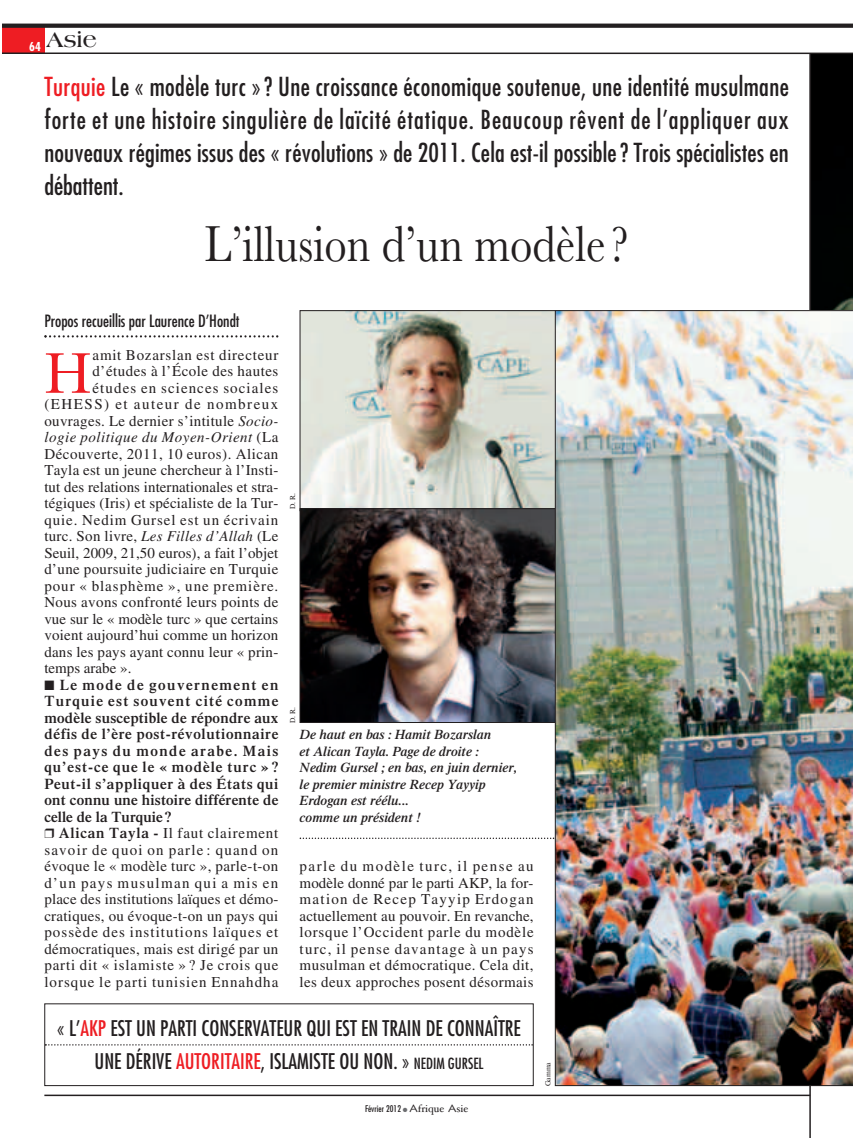
<style>
.page{position:relative;width:854px;height:1139px;background:#fff}
.page>*{position:absolute;margin:0;border:0;box-sizing:border-box;transform-origin:0 0}
.t1{font:59.55px "Baskerville";color:#ee1d23}
.t2{font:52.5px "Baskerville";color:#231f20;scale:.85 1}
.t3{font:condensed 25.5px/33px "Futura";letter-spacing:.01em;color:#231f20;text-align:justify}
.t4{font:700 22.5px "Americana";color:#231f20}
.t5{font:condensed 21px/33px "Futura";color:#231f20;text-align:center}
.t6{font:condensed 16.5px "Futura";color:#231f20}
.t7{font:15px/16.5px "Times";letter-spacing:.025em;color:#231f20;text-align:justify}
.t8{font:15px/16.5px "Times";letter-spacing:.055em;color:#231f20}
.t9{font:15px "Times";letter-spacing:.005em;color:#231f20}
.t10{font:italic 15px "Times";letter-spacing:.035em;color:#231f20}
.t11{font:15px "Times";letter-spacing:.06em;color:#231f20}
.t12{font:15px "Times";letter-spacing:.065em;color:#231f20}
.t13{font:15px "Times";letter-spacing:.05em;color:#231f20}
.t14{font:15px "Times";letter-spacing:.1em;color:#231f20}
.t15{font:15px "Times";letter-spacing:.07em;color:#231f20}
.t16{font:15px "Times";color:#231f20}
.t17{font:italic 600 13.5px/16.5px "Times";color:#231f20}
.t18{font:condensed 9px "Futura";color:#231f20}
.t19{font:7.5px "Times";color:#231f20}
.s1{color:#ee1d23}
.s2{font-style:italic}
.s3{font-style:normal}
.s4{font-weight:600}
.s5{font-size:15px}
.s6{color:#6c6d70}
.s7{font-family:"Lithos";font-stretch:normal;font-size:10.5px}
.s8{font-family:"Hoefler Text";font-stretch:normal;font-size:10.5px}
</style>
<div class="page">
<svg style="left:44px;top:335px;width:234px;height:2px"></svg>
<div style="left:2px;top:24px;width:42px;height:29px;background:#ee1d23"></div>
<hr style="left:44px;top:1094px;width:766px;height:2px;background:#231f20">
<svg style="left:299px;top:837px;width:255px;height:2px"></svg>
<div style="left:44px;top:1003px;width:489px;height:83px;border:1px solid #231f20"></div>
<svg style="left:45px;top:1044px;width:488px;height:1px"></svg>
<svg style="left:2px;top:24px;width:849px;height:4px;background:#2c2829"></svg>
<img style="left:301px;top:312px;width:254px;height:196px">
<img style="left:301px;top:510px;width:254px;height:211px">
<div style="left:299px;top:508px;width:262px;height:215px;border:1px solid #231f20"></div>
<hr style="left:2px;top:52px;width:849px;height:2px;background:#231f20">
<div style="left:810px;top:54px;width:41px;height:256px;background:#000102"></div>
<hr style="left:809px;top:53px;width:1px;height:1084px;background:#231f20">
<img style="left:555px;top:310px;width:296px;height:776px">
<h3 class="t4" style="left:29px;top:30px;width:69px"><sub>64</sub> Asie</h3>
<p class="t3" style="left:44px;top:72px;width:746px"><span class="s1">Turquie</span> Le « modèle turc »? Une croissance économique soutenue, une identité musulmane forte et une histoire singulière de laïcité étatique. Beaucoup rêvent de l’appliquer aux nouveaux régimes issus des « révolutions » de 2011. Cela est-il possible? Trois spécialistes en débattent.</p>
<h2 class="t2" style="left:204px;top:225px;width:501px">L’illusion d’un modèle ?</h2>
<p class="t6" style="left:44px;top:313px;width:197px">Propos recueillis par Laurence D’Hondt</p>
<h1 class="t1" style="left:44px;top:353px;width:49px">H</h1>
<p class="t13" style="left:93px;top:349px;width:187px">amit Bozarslan est directeur</p>
<p class="t7" style="left:93px;top:364px;width:187px">d’études à l’École des hautes</p>
<p class="t15" style="left:93px;top:382px;width:187px">études en sciences sociales</p>
<p class="t14" style="left:44px;top:399px;width:235px">(EHESS) et auteur de nombreux</p>
<p class="t7" style="left:44px;top:414px;width:235px">ouvrages. Le dernier s’intitule <span class="s2">Socio-</span></p>
<p class="t10" style="left:44px;top:432px;width:235px">logie politique du Moyen-Orient <span class="s3">(La</span></p>
<p class="t7" style="left:44px;top:447px;width:235px">Découverte, 2011, 10 euros). Alican</p>
<p class="t7" style="left:44px;top:463px;width:235px">Tayla est un jeune chercheur à l’Insti-</p>
<p class="t9" style="left:44px;top:481px;width:235px">tut des relations internationales et stra-</p>
<p class="t7" style="left:44px;top:496px;width:235px">tégiques (Iris) et spécialiste de la Tur-</p>
<p class="t11" style="left:44px;top:514px;width:235px">quie. Nedim Gursel est un écrivain</p>
<p class="t7" style="left:44px;top:529px;width:235px">turc. Son livre, <span class="s2">Les Filles d’Allah</span> (Le</p>
<p class="t9" style="left:44px;top:547px;width:235px">Seuil, 2009, 21,50 euros), a fait l’objet</p>
<p class="t7" style="left:44px;top:562px;width:235px">d’une poursuite judiciaire en Turquie</p>
<p class="t12" style="left:44px;top:580px;width:235px">pour « blasphème », une première.</p>
<p class="t7" style="left:44px;top:595px;width:235px">Nous avons confronté leurs points de</p>
<p class="t9" style="left:44px;top:613px;width:235px">vue sur le « modèle turc » que certains</p>
<p class="t7" style="left:44px;top:628px;width:235px">voient aujourd’hui comme un horizon</p>
<p class="t7" style="left:44px;top:645px;width:235px">dans les pays ayant connu leur « prin-</p>
<p class="t16" style="left:44px;top:663px;width:89px">temps arabe ».</p>
<p class="t8" style="left:44px;top:678px;width:235px">■ <span class="s4">Le mode de gouvernement en Turquie est souvent cité comme modèle susceptible de répondre aux défis de l’ère post-révolutionnaire des pays du monde arabe. Mais qu’est-ce que le « modèle turc » ?<br>Peut-il s’appliquer à des États qui ont connu une histoire différente de celle de la Turquie ?<br></span>❒ <span class="s4">Alican Tayla -</span> Il faut clairement savoir de quoi on parle : quand on évoque le « modèle turc », parle-t-on d’un pays musulman qui a mis en place des institutions laïques et démo&shy;cratiques, ou évoque-t-on un pays qui possède des institutions laïques et démocratiques, mais est dirigé par un parti dit « islamiste » ? Je crois que lorsque le parti tunisien Ennahdha</p>
<p class="t19" style="left:290px;top:509px;width:18px;rotate:-90deg">D. R.</p>
<p class="t19" style="left:290px;top:723px;width:18px;rotate:-90deg">D. R.</p>
<p class="t17" style="left:299px;top:728px;width:219px">De haut en bas : Hamit Bozarslan<br>et Alican Tayla. Page de droite :<br>Nedim Gursel ; en bas, en juin dernier, le premier ministre Recep Yayyip<br>Erdogan est réélu...<br>comme un président !</p>
<p class="t7" style="left:299px;top:859px;width:235px">parle du modèle turc, il pense au modèle donné par le parti AKP, la for&shy;mation de Recep Tayyip Erdogan actuellement au pouvoir. En revanche, lorsque l’Occident parle du modèle turc, il pense davantage à un pays musulman et démocratique. Cela dit, les deux approches posent désormais</p>
<h3 class="t5" style="left:57px;top:1014px;width:465px">« L’<span class="s1">AKP</span> EST UN PARTI CONSERVATEUR QUI EST EN TRAIN DE CONNAÎTRE<br>UNE DÉRIVE <span class="s1">AUTORITAIRE</span>, ISLAMISTE OU NON. » <span class="s5">NEDIM GURSEL</span></h3>
<p class="t18" style="left:365px;top:1104px;width:105px">Février 2012 <span class="s6">●</span> <span class="s7">A</span><span class="s8">frique</span> <span class="s7">A</span><span class="s8">sie</span></p>
<p class="t19" style="left:545px;top:1086px;width:25px;rotate:-90deg">Gamma</p>
</div>
